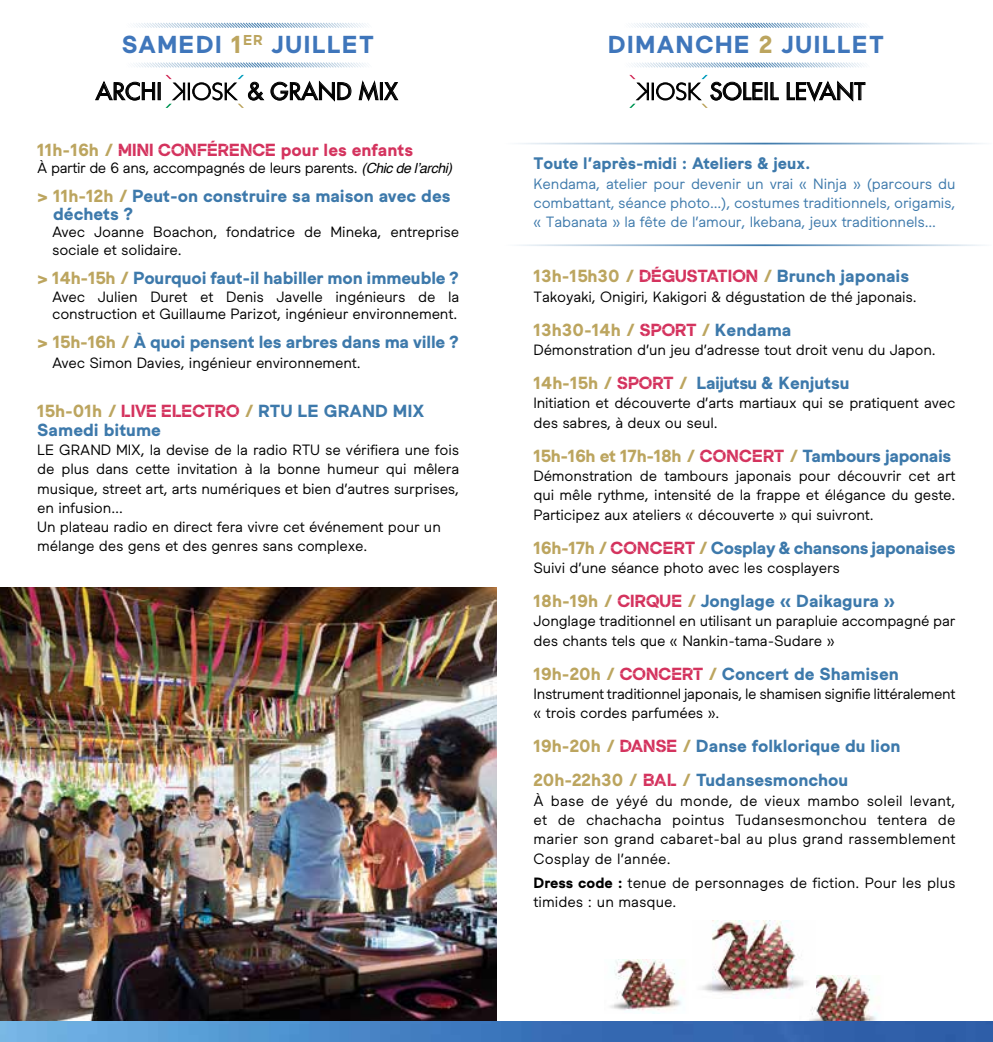
<style>
.page{position:relative;width:993px;height:1042px;background:#fff}
.page>*{position:absolute;margin:0;border:0;box-sizing:border-box;transform-origin:0 0}
.t1{font:700 24.5px "Maax Raw LC";letter-spacing:.05em;color:#3f76bb}
.t2{font:22.75px "Futura";letter-spacing:.02em;color:#000}
.t3{font:700 17.5px/34.1px "Maax Raw LC";color:#3d79ab}
.t4{font:700 17.5px "Maax Raw LC";letter-spacing:-.02em;color:#3d79ab}
.t5{font:700 17.5px "Maax Raw LC";letter-spacing:-.02em;color:#bca55f}
.t6{font:700 17.5px "Maax Raw LC Stencil";letter-spacing:-.03em;color:#d4335e}
.t7{font:700 17.5px "Maax Raw LC";color:#bca55f}
.t8{font:700 16.62px "Maax Raw LC";color:#3d79ab}
.t9{font:14.88px/19.2px "Maax Raw LC";letter-spacing:-.01em;color:#000}
.t10{font:14.88px/19.2px "Maax Raw LC";letter-spacing:-.01em;color:#3d79ab;text-align:justify}
.t11{font:14.88px "Maax Raw LC";letter-spacing:-.03em;color:#000}
.s1{color:#bca55f}
.s2{font-family:"Maax Raw LC";color:#bca55f}
.s3{font-family:"Maax Raw LC"}
.s4{font-family:"Helvetica";font-style:italic;font-size:14px}
.s5{font-family:"Maax Raw LC Stencil";color:#d4335e}
.s6{color:#3d79ab}
.s7{font-weight:700}
</style>
<div class="page">
<img style="left:809px;top:975px;width:69px;height:46px">
<img style="left:0;top:588px;width:496px;height:433px">
<img style="left:0;top:1021px;width:992px;height:21px">
<svg style="left:133px;top:22px;width:233px;height:6px"></svg>
<svg style="left:134px;top:62px;width:233px;height:6px"></svg>
<svg style="left:631px;top:22px;width:233px;height:6px"></svg>
<svg style="left:632px;top:62px;width:233px;height:6px"></svg>
<svg style="left:271px;top:81px;width:80px;height:20px"></svg>
<svg style="left:359px;top:81px;width:39px;height:19px"></svg>
<svg style="left:95px;top:75px;width:169px;height:33px"></svg>
<svg style="left:629px;top:75px;width:133px;height:33px"></svg>
<svg style="left:770px;top:82px;width:8px;height:18px"></svg>
<svg style="left:786px;top:81px;width:78px;height:20px"></svg>
<hr style="left:498px;top:143px;width:493px;height:1px;background:#3d79ab">
<hr style="left:497px;top:244px;width:494px;height:2px;background:#3d79ab">
<img style="left:702px;top:920px;width:112px;height:78px">
<img style="left:610px;top:959px;width:73px;height:54px">
<h1 class="t1" style="left:122px;top:31px;width:253px">SAMEDI <span class="s1">1</span><sup>ER</sup> JUILLET</h1>
<h1 class="t1" style="left:607px;top:31px;width:277px">DIMANCHE <span class="s1">2</span> JUILLET</h1>
<h2 class="t2" style="left:96px;top:77px;width:67px">ARCHI</h2>
<h2 class="t2" style="left:247px;top:77px;width:152px">&amp; GRAND MIX</h2>
<h2 class="t2" style="left:709px;top:77px;width:156px">SOLEIL LEVANT</h2>
<p class="t6" style="left:37px;top:140px;width:377px"><span class="s2">11h-16h /</span> MINI CONFÉRENCE <span class="s3">pour les enfants</span></p>
<p class="t11" style="left:37px;top:158px;width:416px">À partir de 6 ans, accompagnés de leurs parents. <span class="s4">(Chic de l’archi)</span></p>
<p class="t3" style="left:53px;top:188px;width:399px;line-height:17.5px;text-indent:-16px"><span class="s1">&gt; 11h-12h /</span> Peut-on construire sa maison avec des déchets ?</p>
<p class="t9" style="left:52px;top:223px;width:408px;line-height:17.5px">Avec Joanne Boachon, fondatrice de Mineka, entreprise sociale et solidaire.</p>
<p class="t3" style="left:37px;top:261px;width:423px"><span class="s1">&gt; 14h-15h /</span> Pourquoi faut-il habiller mon immeuble ?</p>
<p class="t9" style="left:52px;top:287px;width:408px;line-height:17.5px">Avec Julien Duret et Denis Javelle ingénieurs de la construction et Guillaume Parizot, ingénieur environnement.</p>
<p class="t3" style="left:37px;top:325px;width:423px"><span class="s1">&gt; 15h-16h /</span> À quoi pensent les arbres dans ma ville ?</p>
<p class="t9" style="left:52px;top:352px;width:310px">Avec Simon Davies, ingénieur environnement.</p>
<p class="t3" style="left:37px;top:401px;width:388px;line-height:19.2px"><span class="s1">15h-01h /</span> <span class="s5">LIVE ELECTRO</span> <span class="s1">/</span> RTU LE GRAND MIX<br>Samedi bitume</p>
<p class="t9" style="left:37px;top:440px;width:423px">LE GRAND MIX, la devise de la radio RTU se vérifiera une fois de plus dans cette invitation à la bonne humeur qui mêlera musique, street art, arts numériques et bien d’autres surprises, en infusion…<br>Un plateau radio en direct fera vivre cet événement pour un mélange des gens et des genres sans complexe.</p>
<p class="t8" style="left:533px;top:154px;width:278px">Toute l’après-midi : Ateliers &amp; jeux.</p>
<p class="t10" style="left:533px;top:173px;width:423px">Kendama, atelier pour devenir un vrai « Ninja » (parcours du combattant, séance photo...), costumes traditionnels, origamis, « Tabanata » la fête de l’amour, Ikebana, jeux traditionnels...</p>
<p class="t3" style="left:533px;top:259px;width:377px"><span class="s1">13h-15h30 /</span> <span class="s5">DÉGUSTATION</span> <span class="s1">/</span> Brunch japonais</p>
<p class="t9" style="left:533px;top:286px;width:384px">Takoyaki, Onigiri, Kakigori &amp; dégustation de thé japonais.</p>
<p class="t7" style="left:533px;top:320px;width:259px">13h30-14h / <span class="s5">SPORT</span> / <span class="s6">Kendama</span></p>
<p class="t9" style="left:533px;top:339px;width:403px">Démonstration d’un jeu d’adresse tout droit venu du Japon.</p>
<p class="t3" style="left:533px;top:366px;width:317px"><span class="s1">14h-15h /</span> <span class="s5">SPORT</span> <span class="s1">/</span> Laijutsu &amp; Kenjutsu</p>
<p class="t9" style="left:533px;top:393px;width:423px">Initiation et découverte d’arts martiaux qui se pratiquent avec des sabres, à deux ou seul.</p>
<p class="t5" style="left:533px;top:446px;width:419px">15h-16h et 17h-18h / <span class="s5">CONCERT</span> / <span class="s6">Tambours japonais</span></p>
<p class="t9" style="left:533px;top:465px;width:423px;text-align:justify">Démonstration de tambours japonais pour découvrir cet art qui mêle rythme, intensité de la frappe et élégance du geste.<br>Participez aux ateliers « découverte » qui suivront.</p>
<p class="t4" style="left:533px;top:538px;width:423px"><span class="s1">16h-17h /</span> <span class="s5">CONCERT</span> <span class="s1">/</span> Cosplay &amp; chansons japonaises</p>
<p class="t9" style="left:533px;top:557px;width:308px">Suivi d’une séance photo avec les cosplayers</p>
<p class="t3" style="left:533px;top:584px;width:363px"><span class="s1">18h-19h /</span> <span class="s5">CIRQUE</span> <span class="s1">/</span> Jonglage « Daikagura »</p>
<p class="t9" style="left:533px;top:611px;width:423px">Jonglage traditionnel en utilisant un parapluie accompagné par des chants tels que « Nankin-tama-Sudare »</p>
<p class="t3" style="left:533px;top:656px;width:366px"><span class="s1">19h-20h /</span> <span class="s5">CONCERT</span> <span class="s1">/</span> Concert de Shamisen</p>
<p class="t9" style="left:533px;top:683px;width:423px">Instrument traditionnel japonais, le shamisen signifie littéralement « trois cordes parfumées ».</p>
<p class="t3" style="left:533px;top:729px;width:368px"><span class="s1">19h-20h /</span> <span class="s5">DANSE</span> <span class="s1">/</span> Danse folklorique du lion<br><span class="s1">20h-22h30 /</span> <span class="s5">BAL</span> <span class="s1">/</span> Tudansesmonchou</p>
<p class="t9" style="left:533px;top:790px;width:423px;text-align:justify">À base de yéyé du monde, de vieux mambo soleil levant, et de chachacha pointus Tudansesmonchou tentera de marier son grand cabaret-bal au plus grand rassemblement Cosplay de l’année.</p>
<p class="t9" style="left:533px;top:872px;width:423px"><span class="s7">Dress code :</span> tenue de personnages de fiction. Pour les plus timides : un masque.</p>
</div>
